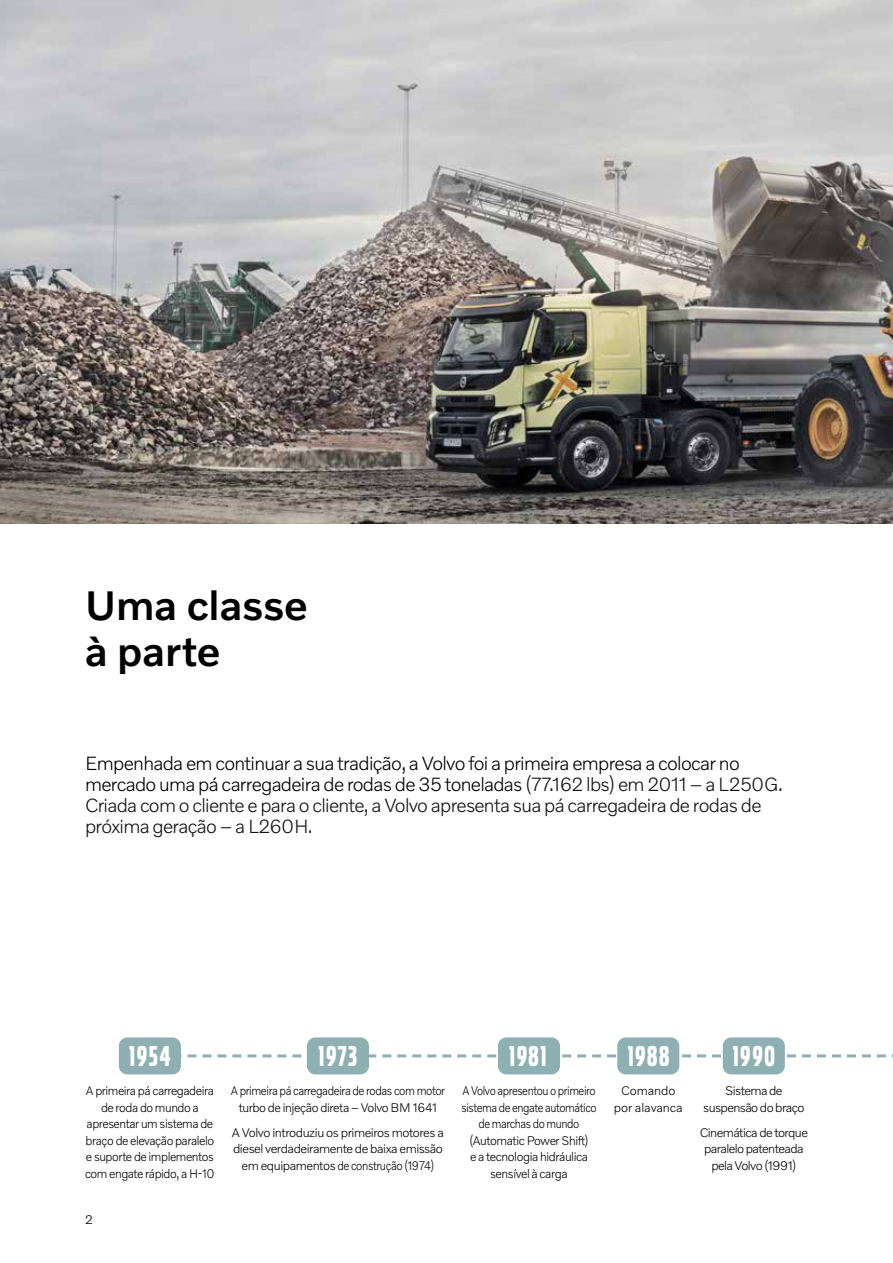
<style>
.page{position:relative;width:893px;height:1263px;background:#fff}
.page>*{position:absolute;margin:0;border:0;box-sizing:border-box;transform-origin:0 0}
.t1{font:500 42px/46.5px "Volvo Novum";color:#000}
.t2{font:30px "Volvo Broad Pro";letter-spacing:.06em;color:#fff}
.t3{font:300 19.5px/21px "Volvo Novum";letter-spacing:-.035em;color:#131313}
.t4{font:300 12.75px/16.5px "Volvo Novum";letter-spacing:-.035em;color:#000;text-align:center}
.t5{font:300 12.75px/16.5px "Volvo Novum";letter-spacing:-.035em;color:#000;text-align:center;scale:.95 1}
.t6{font:300 12.75px/16.5px "Volvo Novum";letter-spacing:-.035em;color:#000;text-align:center;scale:.87 1}
.t7{font:300 12.75px/16.5px "Volvo Novum";letter-spacing:-.035em;color:#000;text-align:center;scale:.89 1}
.t8{font:300 12.75px/16.5px "Volvo Novum";letter-spacing:-.005em;color:#000;text-align:center}
.s1{color:#000}
</style>
<div class="page">
<svg style="left:181px;top:1054px;width:712px;height:3px"></svg>
<img style="left:0;top:0;width:893px;height:523px">
<div style="left:119px;top:1037px;width:62px;height:37px;background:#8fb0b2;border-radius:9px"></div>
<div style="left:617px;top:1037px;width:62px;height:37px;background:#8fb0b2;border-radius:9px"></div>
<div style="left:723px;top:1037px;width:62px;height:37px;background:#8fb0b2;border-radius:9px"></div>
<div style="left:498px;top:1037px;width:62px;height:37px;background:#8fb0b2;border-radius:9px"></div>
<div style="left:307px;top:1037px;width:62px;height:37px;background:#8fb0b2;border-radius:9px"></div>
<h1 class="t1" style="left:85px;top:580px;width:224px">Uma classe à parte</h1>
<p class="t3" style="left:85px;top:752px;width:700px"><span class="s1">Empenhada em continuar a sua tradição, a Volvo foi a primeira empresa a colocar no mercado uma pá carregadeira de rodas de 35 toneladas</span> (77.162 lbs) em 2011 – a L250G.<br>Criada com o cliente e para o cliente, a Volvo apresenta sua pá carregadeira de rodas de próxima geração – a L260H.</p>
<h2 class="t2" style="left:129px;top:1042px;width:43px">1954</h2>
<h2 class="t2" style="left:318px;top:1042px;width:40px">1973</h2>
<h2 class="t2" style="left:509px;top:1042px;width:39px">1981</h2>
<h2 class="t2" style="left:628px;top:1042px;width:43px">1988</h2>
<h2 class="t2" style="left:733px;top:1042px;width:44px">1990</h2>
<p class="t5" style="left:85px;top:1082px;width:138px">A primeira pá carregadeira de roda do mundo a apresentar um sistema de braço de elevação paralelo e suporte de implementos com engate rápido, a H-10</p>
<p class="t7" style="left:231px;top:1082px;width:242px">A primeira pá carregadeira de rodas com motor turbo de injeção direta – Volvo BM 1641</p>
<p class="t4" style="left:232px;top:1124px;width:214px">A Volvo introduziu os primeiros motores a diesel verdadeiramente de baixa emissão em equipamentos de construção (1974)</p>
<p class="t4" style="left:85px;top:1210px;width:9px">2</p>
<p class="t6" style="left:461px;top:1082px;width:157px">A Volvo apresentou o primeiro sistema de engate automático de marchas do mundo (Automatic Power Shift)<br>e a tecnologia hidráulica sensível à carga</p>
<p class="t8" style="left:614px;top:1082px;width:71px">Comando por alavanca</p>
<p class="t4" style="left:703px;top:1082px;width:103px">Sistema de suspensão do braço</p>
<p class="t4" style="left:700px;top:1124px;width:110px">Cinemática de torque paralelo patenteada pela Volvo (1991)</p>
</div>
